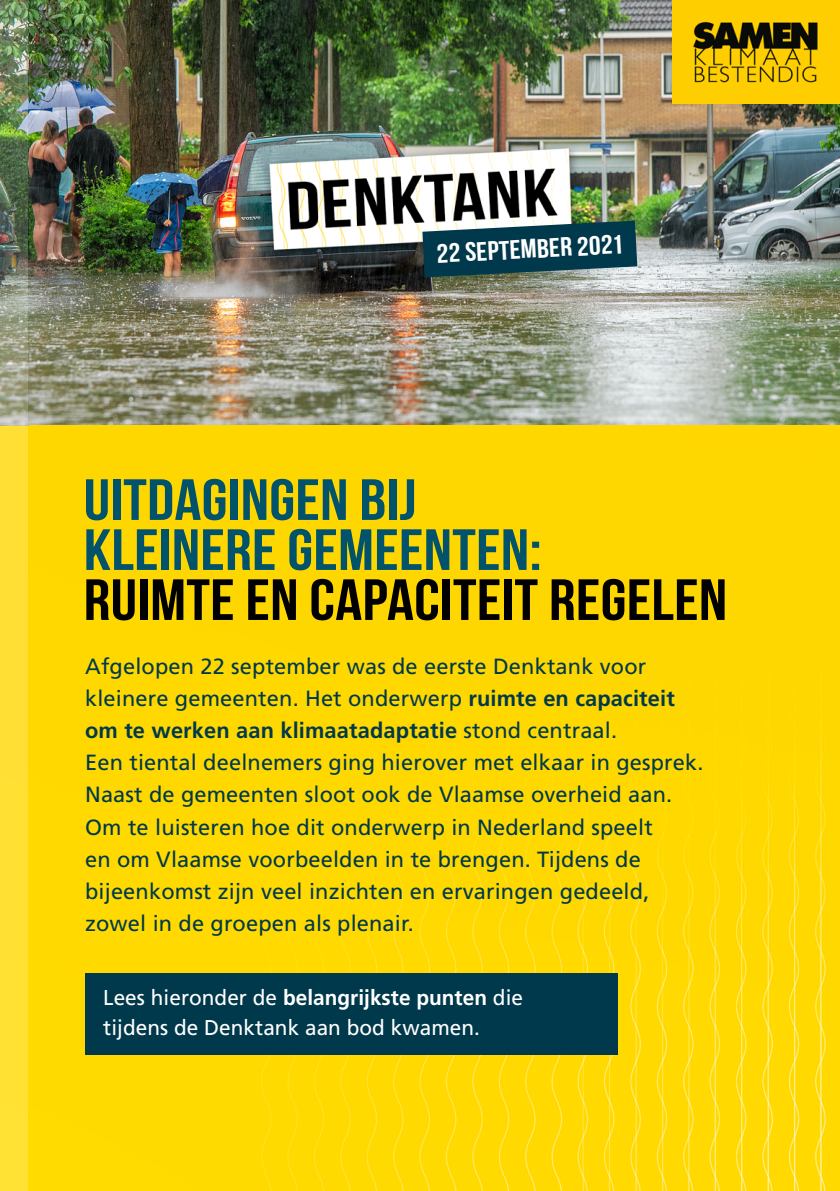
<style>
.page{position:relative;width:840px;height:1191px;background:#fff}
.page>*{position:absolute;margin:0;border:0;box-sizing:border-box;transform-origin:0 0}
._00_TITEL_2021{font:58px/50px "Bebas Neue";letter-spacing:.005em;color:#00536b;scale:1.14 1}
._01_INTRODUCTIE_2021{font:26.6px "Bebas Neue";color:#fff;scale:1.11 1}
._01_INTRODUCTIE_2021-2{font:22px/32px "Frutiger";letter-spacing:.005em;color:#00394b}
._01_INTRODUCTIE_2021-3{font:21.4px/30px "Frutiger";color:#fff}
.s1{color:#000}
.s2{font-weight:700}
</style>
<div class="page">
<img style="left:0;top:0;width:839px;height:1191px">
<svg style="left:422px;top:221px;width:215px;height:56px;background:#255461"></svg>
<div style="left:85px;top:973px;width:532px;height:81px;background:#00394b"></div>
<img style="left:672px;top:0;width:167px;height:104px">
<p class="_01_INTRODUCTIE_2021" style="left:435px;top:239px;width:170px;rotate:-3deg">22 SEPTEMBER 2021</p>
<p class="_00_TITEL_2021" style="left:84px;top:474px;width:565px">UITDAGINGEN BIJ<br>KLEINERE GEMEENTEN:<br><span class="s1">RUIMTE EN CAPACITEIT REGELEN</span></p>
<p class="_01_INTRODUCTIE_2021-2" style="left:85px;top:650px;width:619px">Afgelopen 22 september was de eerste Denktank voor kleinere gemeenten. Het onderwerp <span class="s2">ruimte en capaciteit om te werken aan klimaatadaptatie</span> stond centraal.<br>Een tiental deelnemers ging hierover met elkaar in gesprek.<br>Naast de gemeenten sloot ook de Vlaamse overheid aan.<br>Om te luisteren hoe dit onderwerp in Nederland speelt<br>en om Vlaamse voorbeelden in te brengen. Tijdens de bijeenkomst zijn veel inzichten en ervaringen gedeeld, zowel in de groepen als plenair.</p>
<p class="_01_INTRODUCTIE_2021-3" style="left:103px;top:982px;width:421px">Lees hieronder de <span class="s2">belangrijkste punten</span> die tijdens de Denktank aan bod kwamen.</p>
</div>
